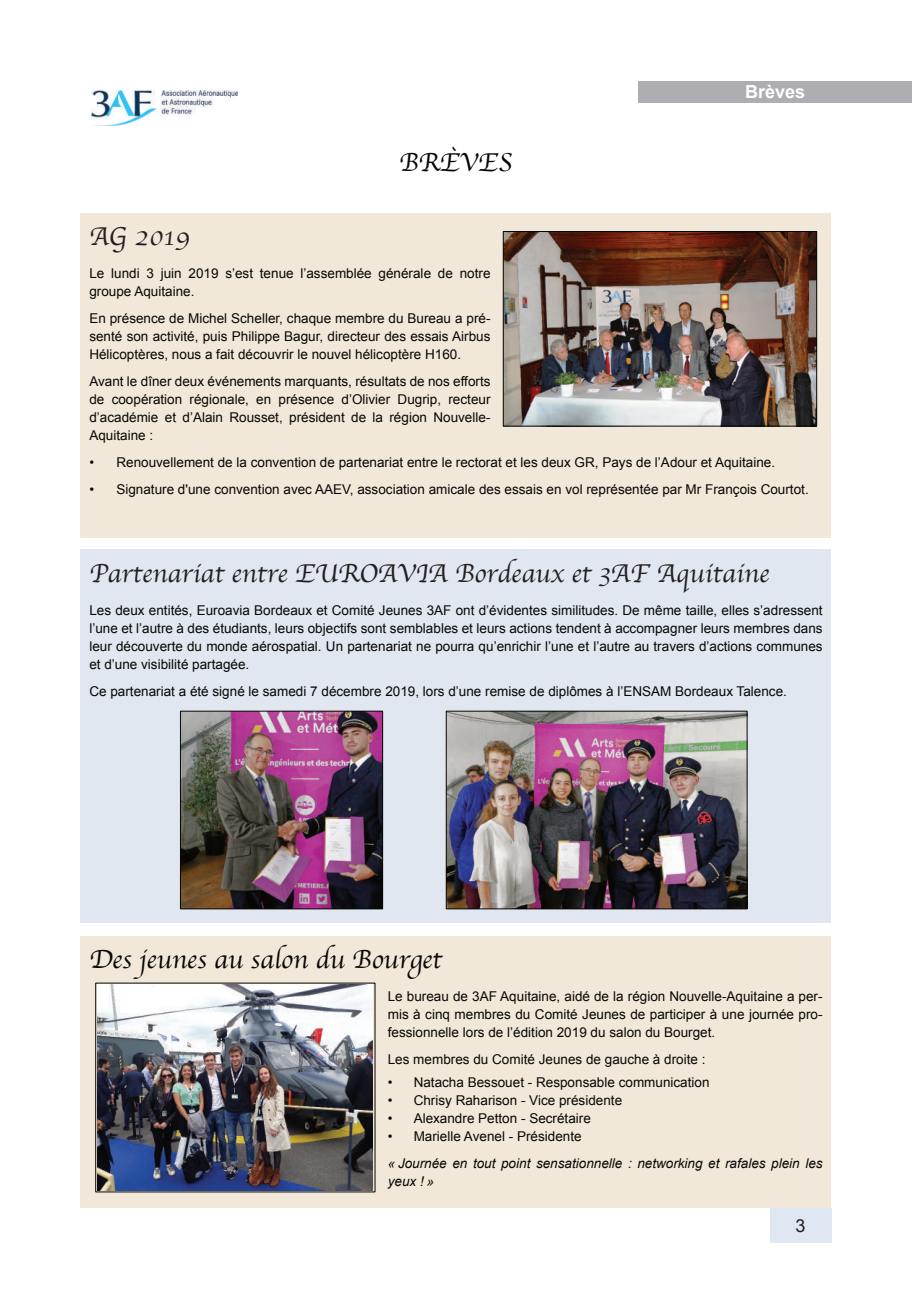
<style>
.page{position:relative;width:912px;height:1289px;background:#fff}
.page>*{position:absolute;margin:0;border:0;box-sizing:border-box;transform-origin:0 0}
.t1{font:27px "Apple Chancery";color:#231f20}
.t2{font:27px "Apple Chancery";color:#080704}
.t3{font:700 18px "Arial";color:#fff}
.t4{font:18px "Arial";color:#231f20}
.t5{font:13.5px/18px "Arial";color:#080704;text-align:justify}
.t6{font:italic 13.5px/18px "Arial";color:#080704}
</style>
<div class="page">
<div style="left:769px;top:1208px;width:61px;height:35px;background:#dee7f2"></div>
<img style="left:92px;top:90px;width:145px;height:35px">
<div style="left:638px;top:81px;width:273px;height:22px;background:#aeadb2"></div>
<div style="left:81px;top:213px;width:749px;height:324px;background:#f1e8da"></div>
<img style="left:504px;top:233px;width:310px;height:191px">
<div style="left:502px;top:231px;width:314px;height:195px;border:1px solid #080704"></div>
<div style="left:81px;top:549px;width:749px;height:374px;background:#e0e7f0"></div>
<img style="left:447px;top:712px;width:298px;height:195px">
<div style="left:445px;top:710px;width:302px;height:199px;border:1px solid #080704"></div>
<img style="left:182px;top:712px;width:199px;height:195px">
<div style="left:180px;top:710px;width:203px;height:199px;border:1px solid #080704"></div>
<div style="left:81px;top:936px;width:749px;height:272px;background:#f1e8da"></div>
<img style="left:97px;top:984px;width:275px;height:206px">
<h1 class="t2" style="left:399px;top:150px;width:115px">BRÈVES</h1>
<h2 class="t3" style="left:744px;top:85px;width:62px">Brèves</h2>
<h1 class="t1" style="left:89px;top:224px;width:102px">AG 2019</h1>
<p class="t5" style="left:89px;top:266px;width:402px">Le lundi 3 juin 2019 s’est tenue l’assemblée générale de notre groupe Aquitaine.</p>
<p class="t5" style="left:89px;top:311px;width:402px">En présence de Michel Scheller, chaque membre du Bureau a pré&shy;senté son activité, puis Philippe Bagur, directeur des essais Airbus Hélicoptères, nous a fait découvrir le nouvel hélicoptère H160.</p>
<p class="t5" style="left:89px;top:374px;width:402px">Avant le dîner deux événements marquants, résultats de nos efforts de coopération régionale, en présence d’Olivier Dugrip, recteur d’académie et d’Alain Rousset, président de la région Nouvelle-Aquitaine :</p>
<p class="t5" style="left:89px;top:455px;width:687px">• Renouvellement de la convention de partenariat entre le rectorat et les deux GR, Pays de l’Adour et Aquitaine.</p>
<p class="t5" style="left:89px;top:482px;width:720px">• Signature d'une convention avec AAEV, association amicale des essais en vol représentée par Mr François Courtot.</p>
<h1 class="t1" style="left:89px;top:560px;width:681px">Partenariat entre EUROAVIA Bordeaux et 3AF Aquitaine</h1>
<p class="t5" style="left:89px;top:602px;width:734px">Les deux entités, Euroavia Bordeaux et Comité Jeunes 3AF ont d’évidentes similitudes. De même taille, elles s’adressent l’une et l’autre à des étudiants, leurs objectifs sont semblables et leurs actions tendent à accompagner leurs membres dans leur découverte du monde aérospatial. Un partenariat ne pourra qu’enrichir l’une et l’autre au travers d’actions communes et d’une visibilité partagée.</p>
<p class="t5" style="left:89px;top:683px;width:698px">Ce partenariat a été signé le samedi 7 décembre 2019, lors d’une remise de diplômes à l’ENSAM Bordeaux Talence.</p>
<h1 class="t2" style="left:89px;top:947px;width:354px">Des jeunes au salon du Bourget</h1>
<p class="t5" style="left:387px;top:989px;width:436px">Le bureau de 3AF Aquitaine, aidé de la région Nouvelle-Aquitaine a per&shy;mis à cinq membres du Comité Jeunes de participer à une journée pro&shy;fessionnelle lors de l’édition 2019 du salon du Bourget.</p>
<p class="t5" style="left:387px;top:1052px;width:319px">Les membres du Comité Jeunes de gauche à droite :</p>
<p class="t5" style="left:387px;top:1074px;width:323px">• Natacha Bessouet - Responsable communication</p>
<p class="t5" style="left:387px;top:1092px;width:236px">• Chrisy Raharison - Vice présidente</p>
<p class="t5" style="left:387px;top:1110px;width:204px">• Alexandre Petton - Secrétaire</p>
<p class="t5" style="left:387px;top:1128px;width:195px">• Marielle Avenel - Présidente</p>
<p class="t6" style="left:387px;top:1155px;width:436px">« Journée en tout point sensationnelle : networking et rafales plein les yeux ! »</p>
<h2 class="t4" style="left:795px;top:1218px;width:12px">3</h2>
</div>
